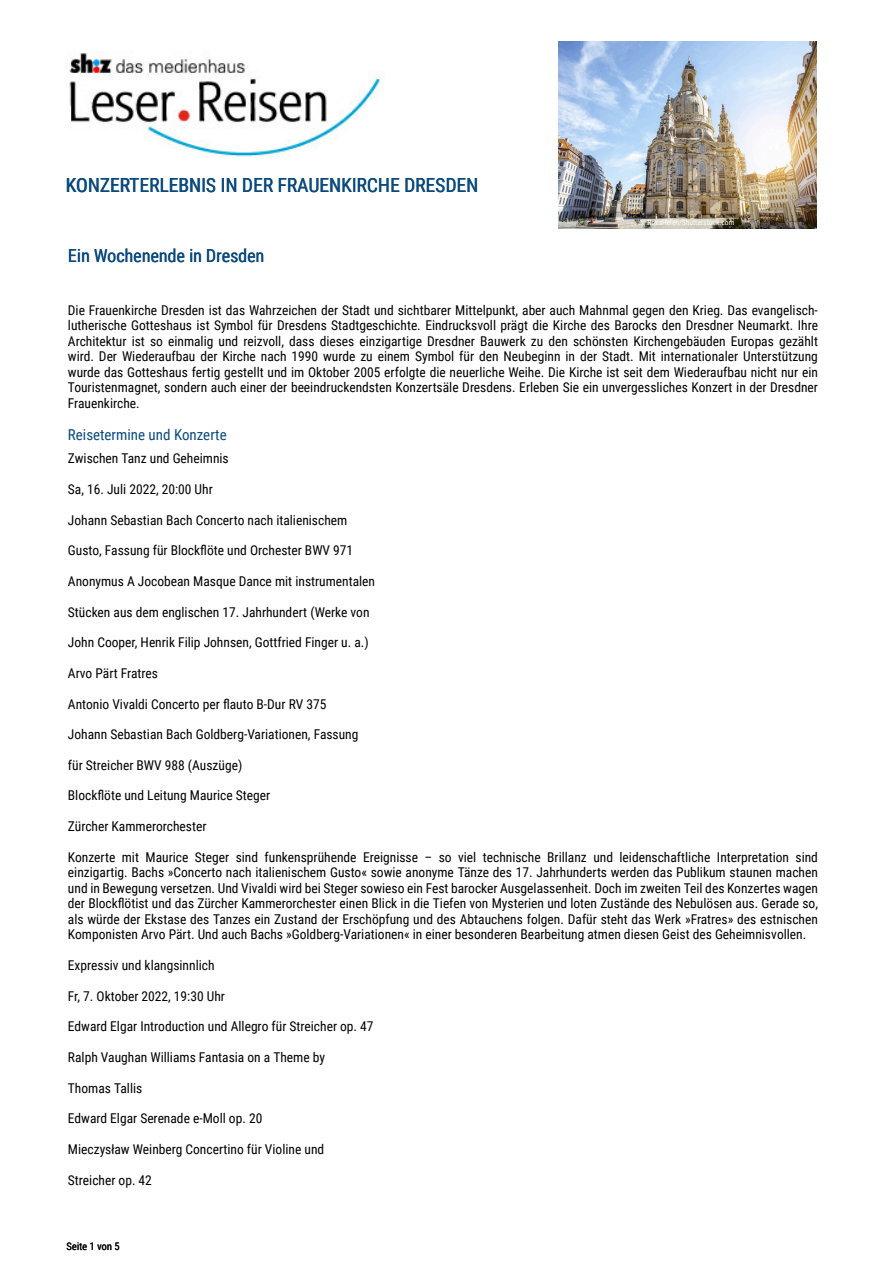
<style>
.page{position:relative;width:893px;height:1263px;background:#fff}
.page>*{position:absolute;margin:0;border:0;box-sizing:border-box;transform-origin:0 0}
.t1{font:19.5px "Roboto Condensed";color:#0a4a7e}
.t2{font:18px "Roboto Condensed";color:#0a4a7e}
.t3{font:15px "Roboto Condensed";color:#0a4a7e}
.t4{font:13.5px/15.5px "Roboto Condensed";color:#000;text-align:justify}
.t5{font:10.5px "Roboto Condensed";color:#000}
.t6{font:7.5px "Roboto Condensed";color:#fff}
.s1{font-family:"Arial"}
</style>
<div class="page">
<img style="left:69px;top:51px;width:316px;height:108px">
<img style="left:558px;top:41px;width:258px;height:188px">
<h1 class="t1" style="left:66px;top:176px;width:414px">KONZERTERLEBNIS IN DER FRAUENKIRCHE DRESDEN</h1>
<h2 class="t2" style="left:68px;top:247px;width:198px">Ein Wochenende in Dresden</h2>
<p class="t6" style="left:640px;top:219px;width:96px">© RossHelen/Shutterstock.com</p>
<p class="t4" style="left:68px;top:303px;width:751px">Die Frauenkirche Dresden ist das Wahrzeichen der Stadt und sichtbarer Mittelpunkt, aber auch Mahnmal gegen den Krieg. Das evangelisch&shy;lutherische Gotteshaus ist Symbol für Dresdens Stadtgeschichte. Eindrucksvoll prägt die Kirche des Barocks den Dresdner Neumarkt. Ihre Architektur ist so einmalig und reizvoll, dass dieses einzigartige Dresdner Bauwerk zu den schönsten Kirchengebäuden Europas gezählt wird. Der Wiederaufbau der Kirche nach 1990 wurde zu einem Symbol für den Neubeginn in der Stadt. Mit internationaler Unterstützung wurde das Gotteshaus fertig gestellt und im Oktober 2005 erfolgte die neuerliche Weihe. Die Kirche ist seit dem Wiederaufbau nicht nur ein Touristenmagnet, sondern auch einer der beeindruckendsten Konzertsäle Dresdens. Erleben Sie ein unvergessliches Konzert in der Dresdner Frauenkirche.</p>
<p class="t3" style="left:68px;top:428px;width:160px">Reisetermine und Konzerte</p>
<p class="t4" style="left:68px;top:452px;width:162px">Zwischen Tanz und Geheimnis</p>
<p class="t4" style="left:68px;top:482px;width:146px">Sa, 16. Juli 2022, 20:00 Uhr</p>
<p class="t4" style="left:68px;top:513px;width:281px">Johann Sebastian Bach Concerto nach italienischem</p>
<p class="t4" style="left:68px;top:544px;width:287px">Gusto, Fassung für Blockflöte und Orchester BWV 971</p>
<p class="t4" style="left:68px;top:574px;width:309px">Anonymus A Jocobean Masque Dance mit instrumentalen</p>
<p class="t4" style="left:68px;top:605px;width:303px">Stücken aus dem englischen 17. Jahrhundert (Werke von</p>
<p class="t4" style="left:68px;top:636px;width:302px">John Cooper, Henrik Filip Johnsen, Gottfried Finger u. a.)</p>
<p class="t4" style="left:68px;top:666px;width:92px">Arvo Pärt Fratres</p>
<p class="t4" style="left:68px;top:697px;width:260px">Antonio Vivaldi Concerto per flauto B-Dur RV 375</p>
<p class="t4" style="left:68px;top:727px;width:292px">Johann Sebastian Bach Goldberg-Variationen, Fassung</p>
<p class="t4" style="left:68px;top:758px;width:176px">für Streicher BWV 988 (Auszüge)</p>
<p class="t4" style="left:68px;top:789px;width:204px">Blockflöte und Leitung Maurice Steger</p>
<p class="t4" style="left:68px;top:819px;width:140px">Zürcher Kammerorchester</p>
<p class="t4" style="left:68px;top:850px;width:751px">Konzerte mit Maurice Steger sind funkensprühende Ereignisse – so viel technische Brillanz und leidenschaftliche Interpretation sind einzigartig. Bachs »Concerto nach italienischem Gusto« sowie anonyme Tänze des 17. Jahrhunderts werden das Publikum staunen machen und in Bewegung versetzen. Und Vivaldi wird bei Steger sowieso ein Fest barocker Ausgelassenheit. Doch im zweiten Teil des Konzertes wagen der Blockflötist und das Zürcher Kammerorchester einen Blick in die Tiefen von Mysterien und loten Zustände des Nebulösen aus. Gerade so, als würde der Ekstase des Tanzes ein Zustand der Erschöpfung und des Abtauchens folgen. Dafür steht das Werk »Fratres» des estnischen Komponisten Arvo Pärt. Und auch Bachs »Goldberg-Variationen« in einer besonderen Bearbeitung atmen diesen Geist des Geheimnisvollen.</p>
<p class="t4" style="left:68px;top:958px;width:148px">Expressiv und klangsinnlich</p>
<p class="t4" style="left:68px;top:989px;width:159px">Fr, 7. Oktober 2022, 19:30 Uhr</p>
<p class="t4" style="left:68px;top:1020px;width:307px">Edward Elgar Introduction und Allegro für Streicher op. 47</p>
<p class="t4" style="left:68px;top:1050px;width:259px">Ralph Vaughan Williams Fantasia on a Theme by</p>
<p class="t4" style="left:68px;top:1081px;width:76px">Thomas Tallis</p>
<p class="t4" style="left:68px;top:1112px;width:196px">Edward Elgar Serenade e-Moll op. 20</p>
<p class="t4" style="left:68px;top:1142px;width:258px">Mieczys<span class="s1">ł</span>aw Weinberg Concertino für Violine und</p>
<p class="t4" style="left:68px;top:1173px;width:86px">Streicher op. 42</p>
<p class="t5" style="left:66px;top:1242px;width:55px">Seite 1 von 5</p>
</div>
